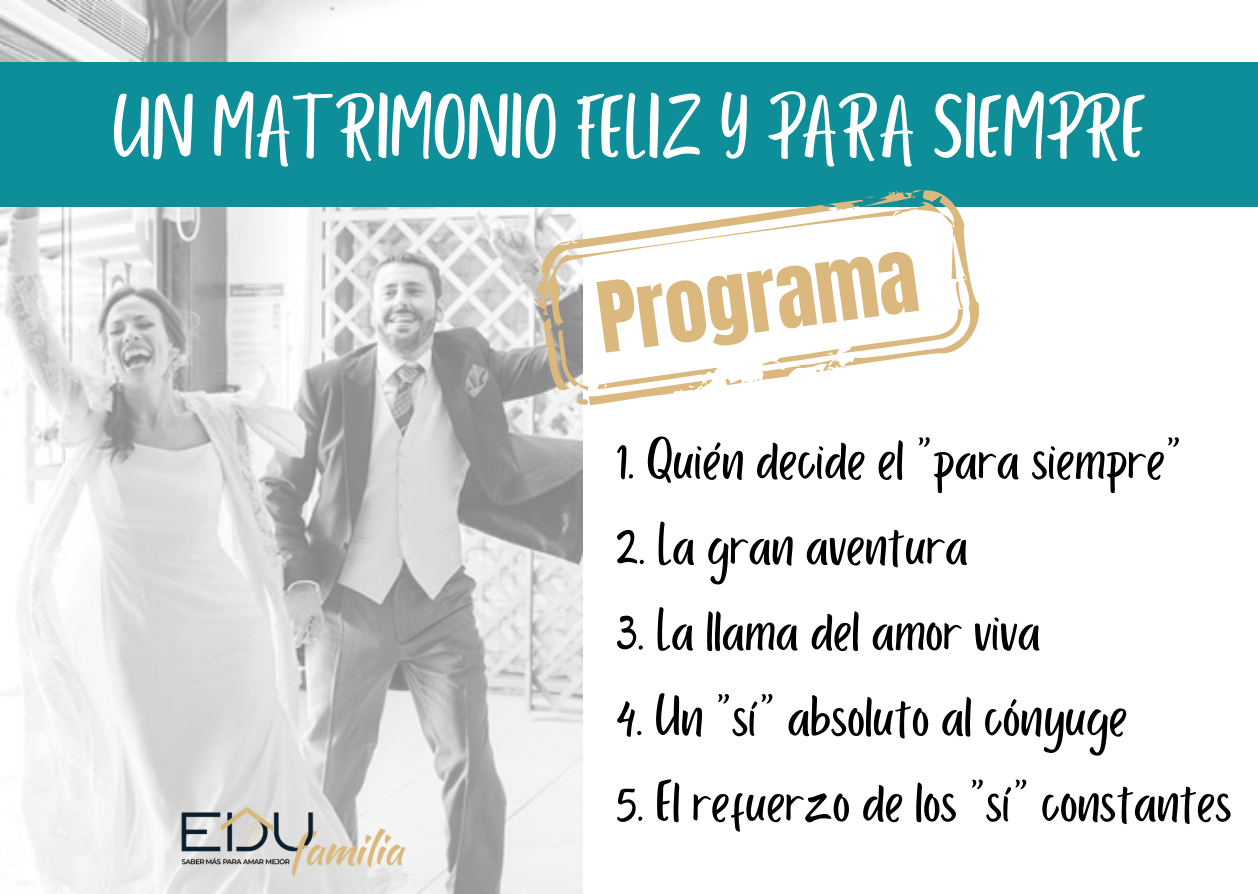
<style>
.page{position:relative;width:1258px;height:894px;background:#fff}
.page>*{position:absolute;margin:0;border:0;box-sizing:border-box;transform-origin:0 0}
.t1{font:93px "Porcelain";color:#fff}
.t2{font:82.8px "Anton";color:#dbb97e}
.t3{font:61.5px "Porcelain";color:#000}
</style>
<div class="page">
<img style="left:0;top:0;width:583px;height:893px">
<div style="left:0;top:63px;width:1258px;height:144px;background:#0e8e99"></div>
<svg style="left:504px;top:190px;width:476px;height:312px"></svg>
<img style="left:166px;top:771px;width:250px;height:122px">
<p class="t1" style="left:112px;top:79px;width:1036px">UN MATRIMONIO FELIZ Y PARA SIEMPRE</p>
<p class="t2" style="left:590px;top:260px;width:323px;rotate:-8deg">Programa</p>
<p class="t3" style="left:615px;top:426px;width:562px">1. Quién decide el “para siempre”</p>
<p class="t3" style="left:615px;top:512px;width:354px">2. La gran aventura</p>
<h2 class="t3" style="left:615px;top:597px;width:426px">3. La llama del amor viva</h2>
<h1 class="t3" style="left:615px;top:683px;width:513px">4. Un “sí” absoluto al cónyuge</h1>
<p class="t3" style="left:615px;top:768px;width:617px">5. El refuerzo de los “sí” constantes</p>
</div>
